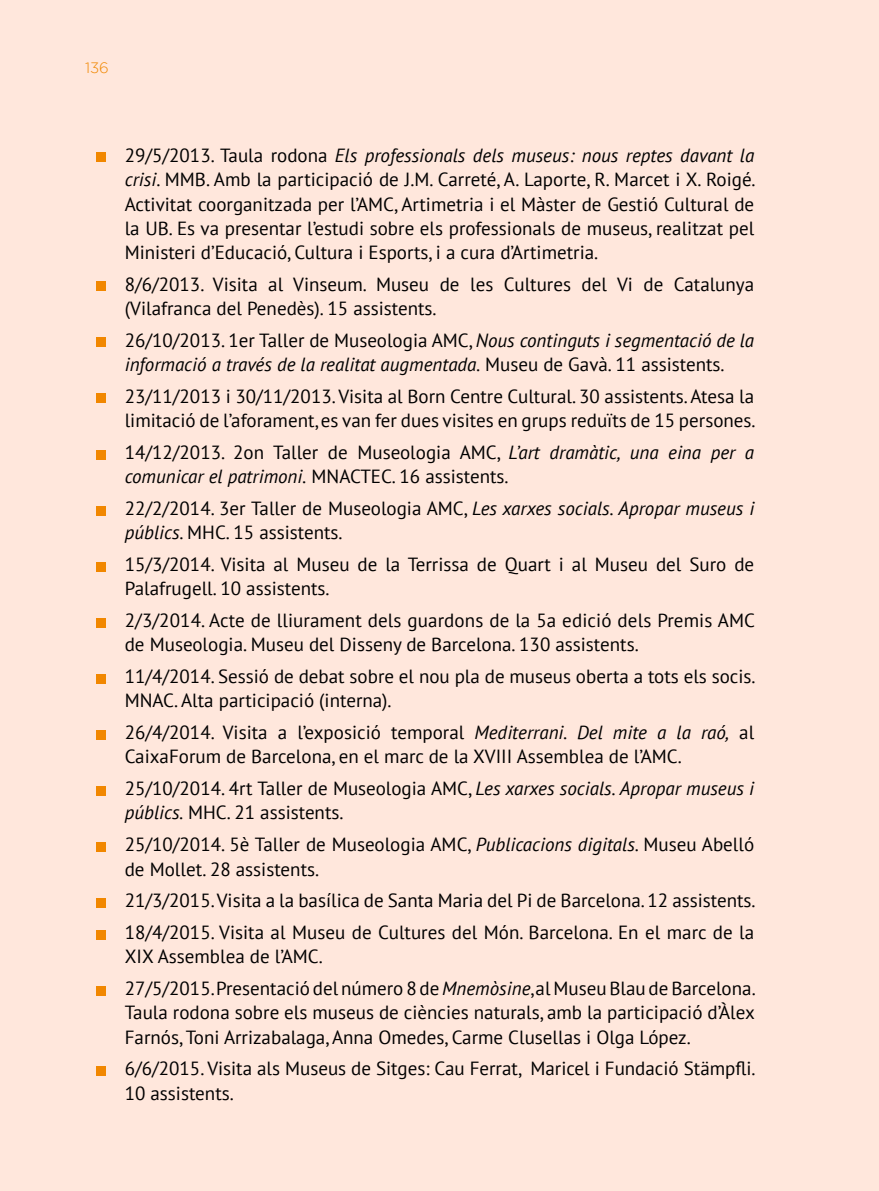
<style>
.page{position:relative;width:879px;height:1191px;background:#ffe7dc}
.page>*{position:absolute;margin:0;border:0;box-sizing:border-box;transform-origin:0 0}
.t1{font:19px/24.2px "PT Sans";color:#000}
.t2{font:italic 19px/24.2px "PT Sans";color:#000}
.t3{font:300 15px "Gotham";color:#f18700}
.s1{font-style:italic}
.s2{font-style:normal}
</style>
<div class="page">
<div style="left:96px;top:153px;width:9px;height:9px;background:#f18700"></div>
<div style="left:96px;top:282px;width:9px;height:9px;background:#f18700"></div>
<div style="left:96px;top:338px;width:9px;height:9px;background:#f18700"></div>
<div style="left:96px;top:394px;width:9px;height:9px;background:#f18700"></div>
<div style="left:96px;top:450px;width:9px;height:9px;background:#f18700"></div>
<div style="left:96px;top:506px;width:9px;height:9px;background:#f18700"></div>
<div style="left:96px;top:562px;width:9px;height:9px;background:#f18700"></div>
<div style="left:96px;top:618px;width:9px;height:9px;background:#f18700"></div>
<div style="left:96px;top:674px;width:9px;height:9px;background:#f18700"></div>
<div style="left:96px;top:730px;width:9px;height:9px;background:#f18700"></div>
<div style="left:96px;top:786px;width:9px;height:9px;background:#f18700"></div>
<div style="left:96px;top:842px;width:9px;height:9px;background:#f18700"></div>
<div style="left:96px;top:898px;width:9px;height:9px;background:#f18700"></div>
<div style="left:96px;top:930px;width:9px;height:9px;background:#f18700"></div>
<div style="left:96px;top:986px;width:9px;height:9px;background:#f18700"></div>
<div style="left:96px;top:1066px;width:9px;height:9px;background:#f18700"></div>
<p class="t3" style="left:85px;top:60px;width:25px">136</p>
<p class="t1" style="left:125px;top:142px;width:632px;text-align:justify">29/5/2013. Taula rodona <span class="s1">Els professionals dels museus: nous reptes davant la crisi</span>. MMB. Amb la participació de J.M. Carreté, A. Laporte, R. Marcet i X. Roigé.<br>Activitat coorganitzada per l’AMC, Artimetria i el Màster de Gestió Cultural de la UB. Es va presentar l’estudi sobre els professionals de museus, realitzat pel Ministeri d’Educació, Cultura i Esports, i a cura d’Artimetria.</p>
<p class="t1" style="left:125px;top:272px;width:631px">8/6/2013. Visita al Vinseum. Museu de les Cultures del Vi de Catalunya (Vilafranca del Penedès). 15 assistents.</p>
<p class="t2" style="left:125px;top:328px;width:631px"><span class="s2">26/10/2013. 1er Taller de Museologia AMC,</span> Nous continguts i segmentació de la informació a través de la realitat augmentada. <span class="s2">Museu de Gavà. 11 assistents.</span></p>
<p class="t1" style="left:125px;top:384px;width:632px">23/11/2013 i 30/11/2013. Visita al Born Centre Cultural. 30 assistents. Atesa la limitació de l’aforament, es van fer dues visites en grups reduïts de 15 persones.</p>
<p class="t1" style="left:125px;top:440px;width:631px">14/12/2013. 2on Taller de Museologia AMC, <span class="s1">L’art dramàtic, una eina per a comunicar el patrimoni.</span> MNACTEC. 16 assistents.</p>
<p class="t1" style="left:125px;top:496px;width:631px">22/2/2014. 3er Taller de Museologia AMC, <span class="s1">Les xarxes socials. Apropar museus i públics</span>. MHC. 15 assistents.</p>
<p class="t1" style="left:125px;top:552px;width:631px">15/3/2014. Visita al Museu de la Terrissa de Quart i al Museu del Suro de<br>Palafrugell. 10 assistents.</p>
<p class="t1" style="left:125px;top:608px;width:632px">2/3/2014. Acte de lliurament dels guardons de la 5a edició dels Premis AMC de Museologia. Museu del Disseny de Barcelona. 130 assistents.</p>
<p class="t1" style="left:125px;top:664px;width:632px">11/4/2014. Sessió de debat sobre el nou pla de museus oberta a tots els socis.<br>MNAC. Alta participació (interna).</p>
<p class="t1" style="left:125px;top:720px;width:631px">26/4/2014. Visita a l’exposició temporal <span class="s1">Mediterrani. Del mite a la raó,</span> al<br>CaixaForum de Barcelona, en el marc de la XVIII Assemblea de l’AMC.</p>
<p class="t1" style="left:125px;top:776px;width:631px">25/10/2014. 4rt Taller de Museologia AMC, <span class="s1">Les xarxes socials. Apropar museus i públics.</span> MHC. 21 assistents.</p>
<p class="t1" style="left:125px;top:832px;width:631px">25/10/2014. 5è Taller de Museologia AMC, <span class="s1">Publicacions digitals</span>. Museu Abelló de Mollet. 28 assistents.</p>
<p class="t1" style="left:125px;top:884px;width:632px;line-height:31.8px">21/3/2015. Visita a la basílica de Santa Maria del Pi de Barcelona. 12 assistents.<br>18/4/2015. Visita al Museu de Cultures del Món. Barcelona. En el marc de la</p>
<p class="t1" style="left:125px;top:940px;width:632px;line-height:31.8px">XIX Assemblea de l’AMC.<br>27/5/2015. Presentació del número 8 de <span class="s1">Mnemòsine</span>, al Museu Blau de Barcelona.</p>
<p class="t1" style="left:125px;top:1000px;width:631px">Taula rodona sobre els museus de ciències naturals, amb la participació d’Àlex<br>Farnós, Toni Arrizabalaga, Anna Omedes, Carme Clusellas i Olga López.</p>
<p class="t1" style="left:125px;top:1056px;width:632px;line-height:24.8px">6/6/2015. Visita als Museus de Sitges: Cau Ferrat, Maricel i Fundació Stämpfli.<br>10 assistents.</p>
</div>
